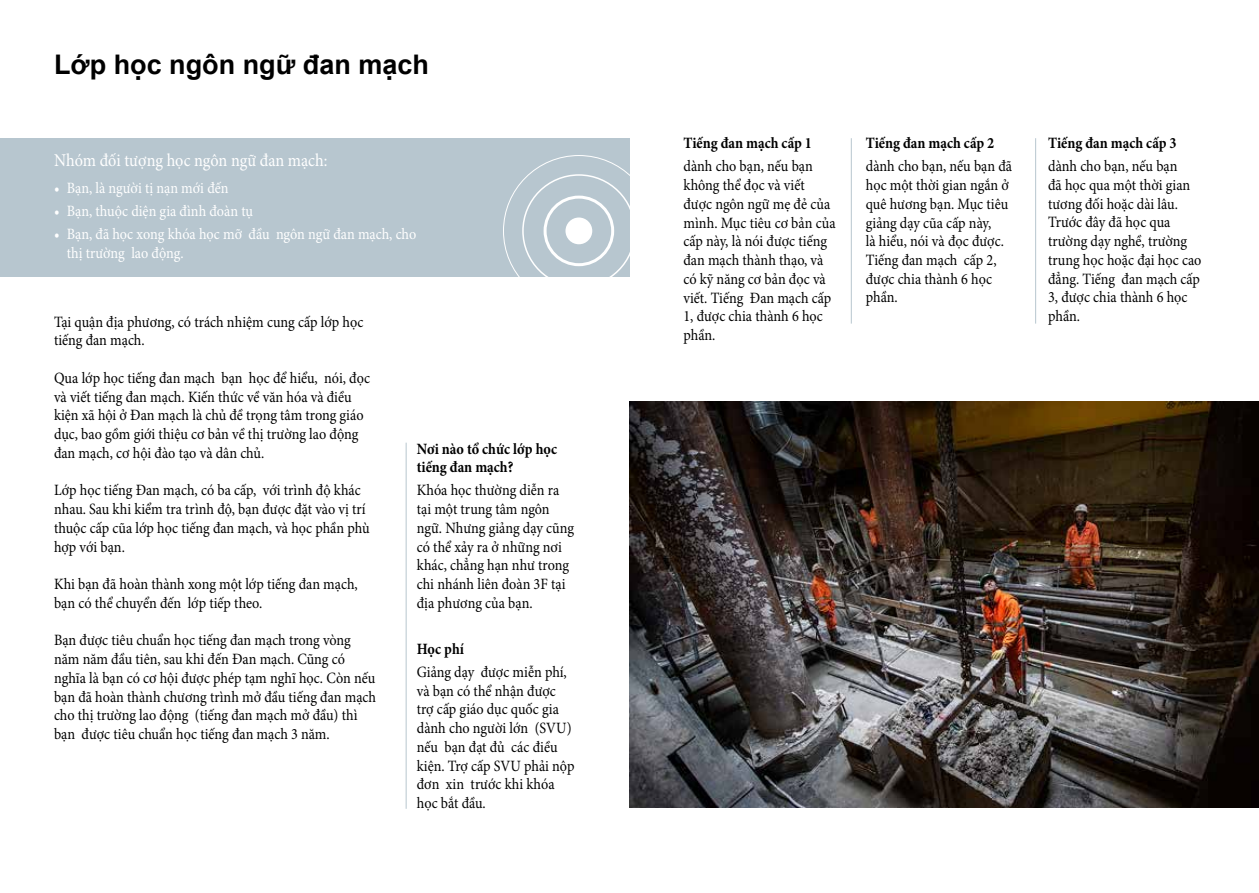
<style>
.page{position:relative;width:1259px;height:893px;background:#fff}
.page>*{position:absolute;margin:0;border:0;box-sizing:border-box;transform-origin:0 0}
.t1{font:700 27px "Arial";color:#000}
.t2{font:18px "Minion Pro";letter-spacing:-.005em;color:#fff;scale:.9 1}
.t3{font:15.75px/18.8px "Minion Pro";color:#000;scale:.9 1}
.t4{font:15.75px/18.8px "Minion Pro";color:#fff;scale:.9 1}
.t5{font:700 15.75px/18.8px "Minion Pro";color:#000;scale:.9 1}
</style>
<div class="page">
<div style="left:0;top:138px;width:629px;height:138px;background:#b7c6cf"></div>
<hr style="left:851px;top:138px;width:1px;height:186px;background:#b7c6cf">
<hr style="left:406px;top:443px;width:1px;height:366px;background:#b7c6cf">
<hr style="left:1035px;top:138px;width:1px;height:186px;background:#b7c6cf">
<img style="left:629px;top:402px;width:630px;height:406px">
<div style="left:522px;top:174px;width:113px;height:114px;border:2px solid #fff;border-radius:50%"></div>
<div style="left:543px;top:196px;width:71px;height:70px;border:3px solid #fff;border-radius:50%"></div>
<div style="left:565px;top:218px;width:27px;height:26px;background:#fff;border-radius:50%"></div>
<h1 class="t1" style="left:54px;top:46px;width:376px">Lớp học ngôn ngữ đan mạch</h1>
<p class="t2" style="left:54px;top:148px;width:305px">Nhóm đối tượng học ngôn ngữ đan mạch:</p>
<p class="t4" style="left:54px;top:178px;width:195px">• Bạn, là người tị nạn mới đến</p>
<p class="t4" style="left:54px;top:201px;width:223px">• Bạn, thuộc diện gia đình đoàn tụ</p>
<p class="t4" style="left:67px;top:224px;width:390px;text-indent:-13px">• Bạn, đã học xong khóa học mỡ đầu ngôn ngữ đan mạch, cho thị trường lao động.</p>
<p class="t3" style="left:54px;top:312px;width:345px">Tại quận địa phương, có trách nhiệm cung cấp lớp học tiếng đan mạch.</p>
<p class="t3" style="left:54px;top:368px;width:353px">Qua lớp học tiếng đan mạch bạn học để hiểu, nói, đọc và viết tiếng đan mạch. Kiến thức về văn hóa và điều kiện xã hội ở Đan mạch là chủ đề trọng tâm trong giáo dục, bao gồm giới thiệu cơ bản về thị trường lao động đan mạch, cơ hội đào tạo và dân chủ.</p>
<p class="t3" style="left:54px;top:481px;width:352px">Lớp học tiếng Đan mạch, có ba cấp, với trình độ khác nhau. Sau khi kiểm tra trình độ, bạn được đặt vào vị trí thuộc cấp cũa lớp học tiếng đan mạch, và học phần phù hợp với bạn.</p>
<p class="t3" style="left:54px;top:575px;width:339px">Khi bạn đã hoàn thành xong một lớp tiếng đan mạch, bạn có thể chuyển đến lớp tiếp theo.</p>
<p class="t3" style="left:54px;top:631px;width:359px">Bạn được tiêu chuẩn học tiếng đan mạch trong vòng năm năm đầu tiên, sau khi đến Đan mạch. Cũng có nghĩa là bạn có cơ hội được phép tạm nghĩ học. Còn nếu bạn đã hoàn thành chương trình mở đầu tiếng đan mạch cho thị trường lao động (tiếng đan mạch mở đầu) thì bạn được tiêu chuẩn học tiếng đan mạch 3 năm.</p>
<p class="t5" style="left:417px;top:439px;width:157px">Nơi nào tổ chức lớp học tiếng đan mạch?</p>
<p class="t3" style="left:417px;top:481px;width:176px">Khóa học thường diễn ra tại một trung tâm ngôn ngữ. Nhưng giảng dạy cũng có thể xảy ra ở những nơi khác, chẳng hạn như trong chi nhánh liên đoàn 3F tại địa phương của bạn.</p>
<p class="t5" style="left:417px;top:639px;width:54px">Học phí</p>
<p class="t3" style="left:417px;top:662px;width:177px">Giảng dạy được miễn phí, và bạn có thể nhận được trợ cấp giáo dục quốc gia dành cho người lớn (SVU) nếu bạn đạt đủ các điều kiện. Trợ cấp SVU phải nộp đơn xin trước khi khóa học bắt đầu.</p>
<p class="t5" style="left:683px;top:134px;width:144px">Tiếng đan mạch cấp 1</p>
<p class="t3" style="left:683px;top:157px;width:170px">dành cho bạn, nếu bạn không thể đọc và viết được ngôn ngữ mẹ đẻ của mình. Mục tiêu cơ bản của cấp này, là nói được tiếng đan mạch thành thạo, và có kỹ năng cơ bản đọc và viết. Tiếng Đan mạch cấp<br>1, được chia thành 6 học phần.</p>
<p class="t5" style="left:866px;top:134px;width:144px">Tiếng đan mạch cấp 2</p>
<p class="t3" style="left:866px;top:157px;width:164px">dành cho bạn, nếu bạn đã học một thời gian ngắn ở quê hương bạn. Mục tiêu giảng dạy cũa cấp này,<br>là hiểu, nói và đọc được.<br>Tiếng đan mạch cấp 2, được chia thành 6 học phần.</p>
<p class="t5" style="left:1048px;top:134px;width:144px">Tiếng đan mạch cấp 3</p>
<p class="t3" style="left:1048px;top:157px;width:172px">dành cho bạn, nếu bạn<br>đã học qua một thời gian tương đối hoặc dài lâu.<br>Trước đây đã học qua trường dạy nghề, trường trung học hoặc đại học cao đẳng. Tiếng đan mạch cấp<br>3, được chia thành 6 học phần.</p>
</div>
